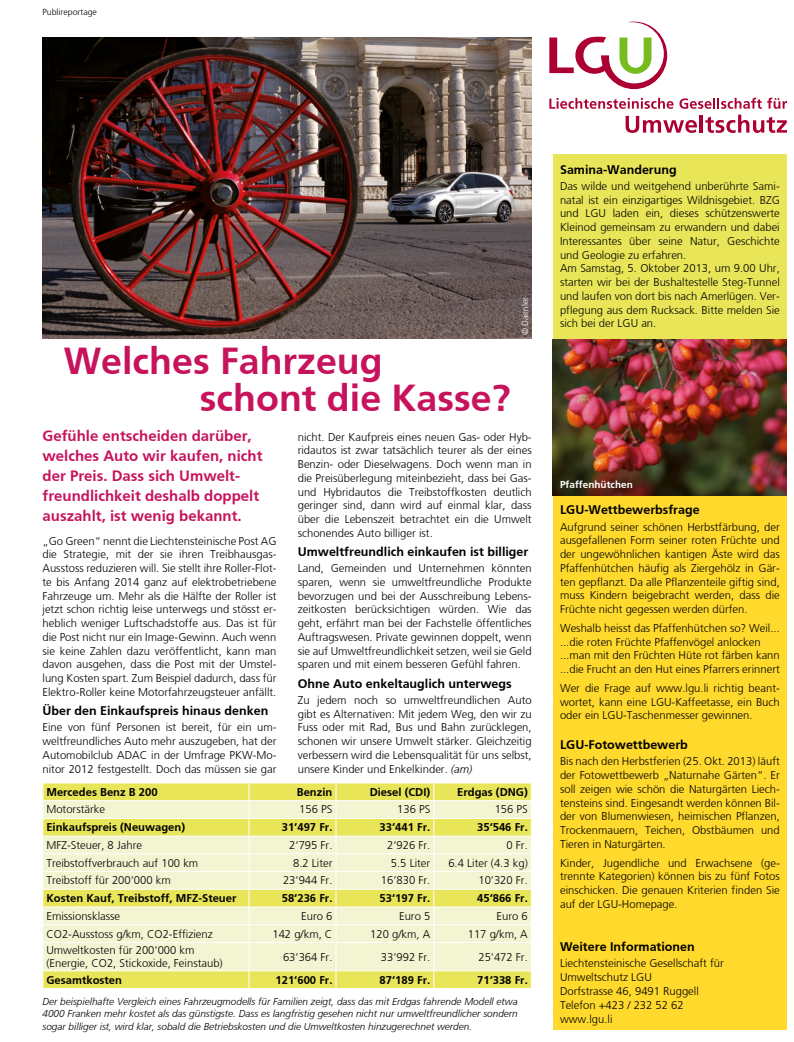
<style>
.page{position:relative;width:794px;height:1042px;background:#fff}
.page>*{position:absolute;margin:0;border:0;box-sizing:border-box;transform-origin:0 0}
.Vorspann_LGU-Rot{font:700 37.5px "Frut S Bold";color:#c7135c}
.Vorspann_LGU-Rot-2{font:700 15px/20px "Frut S Bold";color:#c7135c}
.Vorspann_Schwarz{font:700 12.5px "Frut S Bold";color:#000}
.Lauftext{font:300 11.25px/13.8px "Frutiger Slowlight";color:#000;text-align:justify}
.Lauftext-2{font:700 11.25px "Frut S Bold";color:#000}
.Bildlegende_auf_Weis{font:italic 300 10px/12.5px "Frutiger Slowlightital";color:#000;text-align:justify}
.Bildlegende{font:700 10px "Frut S Bold";color:#fff}
.Lauftext-3{font:300 8.75px "Frutiger Slowlight";color:#000}
.Lauftext-4{font:300 8.75px "Frutiger Slowlight";color:#fff}
.s1{font-family:"Frutiger Slowlightital";font-style:italic}
</style>
<div class="page">
<svg style="left:549px;top:98px;width:124px;height:11px"></svg>
<svg style="left:679px;top:98px;width:108px;height:11px"></svg>
<svg style="left:625px;top:116px;width:72px;height:17px"></svg>
<hr style="left:700px;top:115px;width:3px;height:18px;background:#ac0032">
<svg style="left:705px;top:115px;width:82px;height:18px"></svg>
<svg style="left:549px;top:22px;width:118px;height:67px"></svg>
<div style="left:553px;top:493px;width:234px;height:536px;background:#ffd92c"></div>
<div style="left:553px;top:154px;width:234px;height:339px;background:#e9e559"></div>
<img style="left:553px;top:339px;width:234px;height:156px">
<img style="left:43px;top:38px;width:488px;height:301px">
<svg style="left:43px;top:783px;width:489px;height:205px;background:#f0efad"></svg>
<p class="Lauftext-3" style="left:43px;top:7px;width:56px">Publireportage</p>
<p class="Lauftext-4" style="left:520px;top:335px;width:40px;rotate:-90deg">© Daimler</p>
<p class="Vorspann_LGU-Rot" style="left:64px;top:338px;width:320px">Welches Fahrzeug</p>
<p class="Vorspann_LGU-Rot" style="left:200px;top:375px;width:312px">schont die Kasse?</p>
<p class="Vorspann_LGU-Rot-2" style="left:43px;top:425px;width:222px">Gefühle entscheiden darüber, welches Auto wir kaufen, nicht der Preis. Dass sich Umwelt&shy;freundlichkeit deshalb doppelt auszahlt, ist wenig bekannt.</p>
<p class="Lauftext" style="left:298px;top:430px;width:235px">nicht. Der Kaufpreis eines neuen Gas- oder Hyb&shy;ridautos ist zwar tatsächlich teurer als der eines Benzin- oder Dieselwagens. Doch wenn man in die Preisüberlegung miteinbezieht, dass bei Gas&shy;und Hybridautos die Treibstoffkosten deutlich geringer sind, dann wird auf einmal klar, dass über die Lebenszeit betrachtet ein die Umwelt schonendes Auto billiger ist.</p>
<p class="Vorspann_Schwarz" style="left:298px;top:544px;width:232px">Umweltfreundlich einkaufen ist billiger</p>
<p class="Lauftext" style="left:298px;top:561px;width:235px">Land, Gemeinden und Unternehmen könnten sparen, wenn sie umweltfreundliche Produkte bevorzugen und bei der Ausschreibung Lebens&shy;zeitkosten berücksichtigen würden. Wie das geht, erfährt man bei der Fachstelle öffentliches Auftragswesen. Private gewinnen doppelt, wenn sie auf Umweltfreundlichkeit setzen, weil sie Geld sparen und mit einem besseren Gefühl fahren.</p>
<p class="Vorspann_Schwarz" style="left:298px;top:676px;width:215px">Ohne Auto enkeltauglich unterwegs</p>
<p class="Lauftext" style="left:298px;top:693px;width:235px">Zu jedem noch so umweltfreundlichen Auto gibt es Alternativen: Mit jedem Weg, den wir zu Fuss oder mit Rad, Bus und Bahn zurücklegen, schonen wir unsere Umwelt stärker. Gleichzeitig verbessern wird die Lebensqualität für uns selbst, unsere Kinder und Enkelkinder. <span class="s1">(am)</span></p>
<p class="Lauftext" style="left:43px;top:534px;width:235px">„Go Green“ nennt die Liechtensteinische Post AG die Strategie, mit der sie ihren Treibhausgas-Ausstoss reduzieren will. Sie stellt ihre Roller-Flot&shy;te bis Anfang 2014 ganz auf elektrobetriebene Fahrzeuge um. Mehr als die Hälfte der Roller ist jetzt schon richtig leise unterwegs und stösst er&shy;heblich weniger Luftschadstoffe aus. Das ist für die Post nicht nur ein Image-Gewinn. Auch wenn sie keine Zahlen dazu veröffentlicht, kann man davon ausgehen, dass die Post mit der Umstel&shy;lung Kosten spart. Zum Beispiel dadurch, dass für Elektro-Roller keine Motorfahrzeugsteuer anfällt.</p>
<p class="Vorspann_Schwarz" style="left:43px;top:703px;width:227px">Über den Einkaufspreis hinaus denken</p>
<p class="Lauftext" style="left:43px;top:720px;width:235px">Eine von fünf Personen ist bereit, für ein um&shy;weltfreundliches Auto mehr auszugeben, hat der Automobilclub ADAC in der Umfrage PKW-Mo&shy;nitor 2012 festgestellt. Doch das müssen sie gar</p>
<p class="Lauftext-2" style="left:46px;top:785px;width:113px">Mercedes Benz B 200</p>
<p class="Lauftext-2" style="left:297px;top:785px;width:37px">Benzin</p>
<p class="Lauftext-2" style="left:370px;top:785px;width:62px">Diesel (CDI)</p>
<p class="Lauftext-2" style="left:457px;top:785px;width:72px">Erdgas (DNG)</p>
<p class="Lauftext" style="left:46px;top:802px;width:60px">Motorstärke</p>
<p class="Lauftext" style="left:299px;top:802px;width:35px">156 PS</p>
<p class="Lauftext" style="left:397px;top:802px;width:35px">136 PS</p>
<p class="Lauftext" style="left:494px;top:802px;width:35px">156 PS</p>
<p class="Lauftext-2" style="left:46px;top:820px;width:140px">Einkaufspreis (Neuwagen)</p>
<p class="Lauftext-2" style="left:282px;top:820px;width:52px">31‘497 Fr.</p>
<p class="Lauftext-2" style="left:379px;top:820px;width:52px">33‘441 Fr.</p>
<p class="Lauftext-2" style="left:477px;top:820px;width:52px">35‘546 Fr.</p>
<p class="Lauftext" style="left:46px;top:838px;width:97px">MFZ-Steuer, 8 Jahre</p>
<p class="Lauftext" style="left:289px;top:838px;width:45px">2‘795 Fr.</p>
<p class="Lauftext" style="left:387px;top:838px;width:45px">2‘926 Fr.</p>
<p class="Lauftext" style="left:506px;top:838px;width:23px">0 Fr.</p>
<p class="Lauftext" style="left:46px;top:856px;width:153px">Treibstoffverbrauch auf 100 km</p>
<p class="Lauftext" style="left:293px;top:856px;width:41px">8.2 Liter</p>
<p class="Lauftext" style="left:391px;top:856px;width:41px">5.5 Liter</p>
<p class="Lauftext" style="left:448px;top:856px;width:81px">6.4 Liter (4.3 kg)</p>
<p class="Lauftext" style="left:46px;top:873px;width:126px">Treibstoff für 200‘000 km</p>
<p class="Lauftext" style="left:283px;top:873px;width:51px">23‘944 Fr.</p>
<p class="Lauftext" style="left:381px;top:873px;width:51px">16‘830 Fr.</p>
<p class="Lauftext" style="left:478px;top:873px;width:51px">10‘320 Fr.</p>
<p class="Lauftext-2" style="left:46px;top:891px;width:192px">Kosten Kauf, Treibstoff, MFZ-Steuer</p>
<p class="Lauftext-2" style="left:282px;top:891px;width:52px">58‘236 Fr.</p>
<p class="Lauftext-2" style="left:379px;top:891px;width:52px">53‘197 Fr.</p>
<p class="Lauftext-2" style="left:477px;top:891px;width:52px">45‘866 Fr.</p>
<p class="Lauftext" style="left:46px;top:909px;width:75px">Emissionsklasse</p>
<p class="Lauftext" style="left:301px;top:909px;width:33px">Euro 6</p>
<p class="Lauftext" style="left:399px;top:909px;width:33px">Euro 5</p>
<p class="Lauftext" style="left:496px;top:909px;width:33px">Euro 6</p>
<p class="Lauftext" style="left:46px;top:926px;width:168px">CO2-Ausstoss g/km, CO2-Effizienz</p>
<p class="Lauftext" style="left:272px;top:926px;width:62px">142 g/km, C</p>
<p class="Lauftext" style="left:370px;top:926px;width:62px">120 g/km, A</p>
<p class="Lauftext" style="left:468px;top:926px;width:62px">117 g/km, A</p>
<p class="Lauftext" style="left:46px;top:943px;width:150px">Umweltkosten für 200‘000 km</p>
<p class="Lauftext" style="left:46px;top:956px;width:178px">(Energie, CO2, Stickoxide, Feinstaub)</p>
<p class="Lauftext" style="left:283px;top:950px;width:51px">63‘364 Fr.</p>
<p class="Lauftext" style="left:381px;top:950px;width:51px">33‘992 Fr.</p>
<p class="Lauftext" style="left:478px;top:950px;width:51px">25‘472 Fr.</p>
<p class="Lauftext-2" style="left:46px;top:973px;width:77px">Gesamtkosten</p>
<p class="Lauftext-2" style="left:275px;top:973px;width:58px">121‘600 Fr.</p>
<p class="Lauftext-2" style="left:379px;top:973px;width:52px">87‘189 Fr.</p>
<p class="Lauftext-2" style="left:477px;top:973px;width:52px">71‘338 Fr.</p>
<p class="Bildlegende_auf_Weis" style="left:43px;top:995px;width:477px">Der beispielhafte Vergleich eines Fahrzeugmodells für Familien zeigt, dass das mit Erdgas fahrende Modell etwa 4000 Franken mehr kostet als das günstigste. Dass es langfristig gesehen nicht nur umweltfreundlicher sondern sogar billiger ist, wird klar, sobald die Betriebskosten und die Umweltkosten hinzugerechnet werden.</p>
<p class="Vorspann_Schwarz" style="left:560px;top:162px;width:118px">Samina-Wanderung</p>
<p class="Lauftext" style="left:560px;top:179px;width:221px">Das wilde und weitgehend unberührte Sami&shy;natal ist ein einzigartiges Wildnisgebiet. BZG und LGU laden ein, dieses schützenswerte Kleinod gemeinsam zu erwandern und dabei Interessantes über seine Natur, Geschichte und Geologie zu erfahren.</p>
<p class="Lauftext" style="left:560px;top:261px;width:221px">Am Samstag, 5. Oktober 2013, um 9.00 Uhr, starten wir bei der Bushaltestelle Steg-Tunnel und laufen von dort bis nach Amerlügen. Ver&shy;pflegung aus dem Rucksack. Bitte melden Sie sich bei der LGU an.</p>
<p class="Bildlegende" style="left:560px;top:478px;width:74px">Pfaffenhütchen</p>
<p class="Vorspann_Schwarz" style="left:560px;top:503px;width:141px">LGU-Wettbewerbsfrage</p>
<p class="Lauftext" style="left:560px;top:520px;width:221px">Aufgrund seiner schönen Herbstfärbung, der ausgefallenen Form seiner roten Früchte und der ungewöhnlichen kantigen Äste wird das Pfaffenhütchen häufig als Ziergehölz in Gär&shy;ten gepflanzt. Da alle Pflanzenteile giftig sind, muss Kindern beigebracht werden, dass die Früchte nicht gegessen werden dürfen.</p>
<p class="Lauftext" style="left:560px;top:621px;width:221px">Weshalb heisst das Pfaffenhütchen so? Weil...</p>
<p class="Lauftext" style="left:560px;top:635px;width:221px">...die roten Früchte Pfaffenvögel anlocken ...man mit den Früchten Hüte rot färben kann</p>
<p class="Lauftext" style="left:560px;top:662px;width:221px">...die Frucht an den Hut eines Pfarrers erinnert</p>
<p class="Lauftext" style="left:560px;top:681px;width:221px">Wer die Frage auf www.lgu.li richtig beant&shy;wortet, kann eine LGU-Kaffeetasse, ein Buch oder ein LGU-Taschenmesser gewinnen.</p>
<p class="Vorspann_Schwarz" style="left:560px;top:737px;width:129px">LGU-Fotowettbewerb</p>
<p class="Lauftext" style="left:560px;top:754px;width:221px">Bis nach den Herbstferien (25. Okt. 2013) läuft der Fotowettbewerb „Naturnahe Gärten“. Er soll zeigen wie schön die Naturgärten Liech&shy;tensteins sind. Eingesandt werden können Bil&shy;der von Blumenwiesen, heimischen Pflanzen, Trockenmauern, Teichen, Obstbäumen und Tieren in Naturgärten.</p>
<p class="Lauftext" style="left:560px;top:856px;width:221px">Kinder, Jugendliche und Erwachsene (ge&shy;trennte Kategorien) können bis zu fünf Fotos einschicken. Die genauen Kriterien finden Sie auf der LGU-Homepage.</p>
<p class="Vorspann_Schwarz" style="left:560px;top:939px;width:136px">Weitere Informationen</p>
<p class="Lauftext" style="left:560px;top:956px;width:165px">Liechtensteinische Gesellschaft für<br>Umweltschutz LGU</p>
<p class="Lauftext" style="left:560px;top:984px;width:140px">Dorfstrasse 46, 9491 Ruggell</p>
<p class="Lauftext" style="left:560px;top:998px;width:125px">Telefon +423 / 232 52 62</p>
<p class="Lauftext" style="left:560px;top:1011px;width:54px">www.lgu.li</p>
</div>
